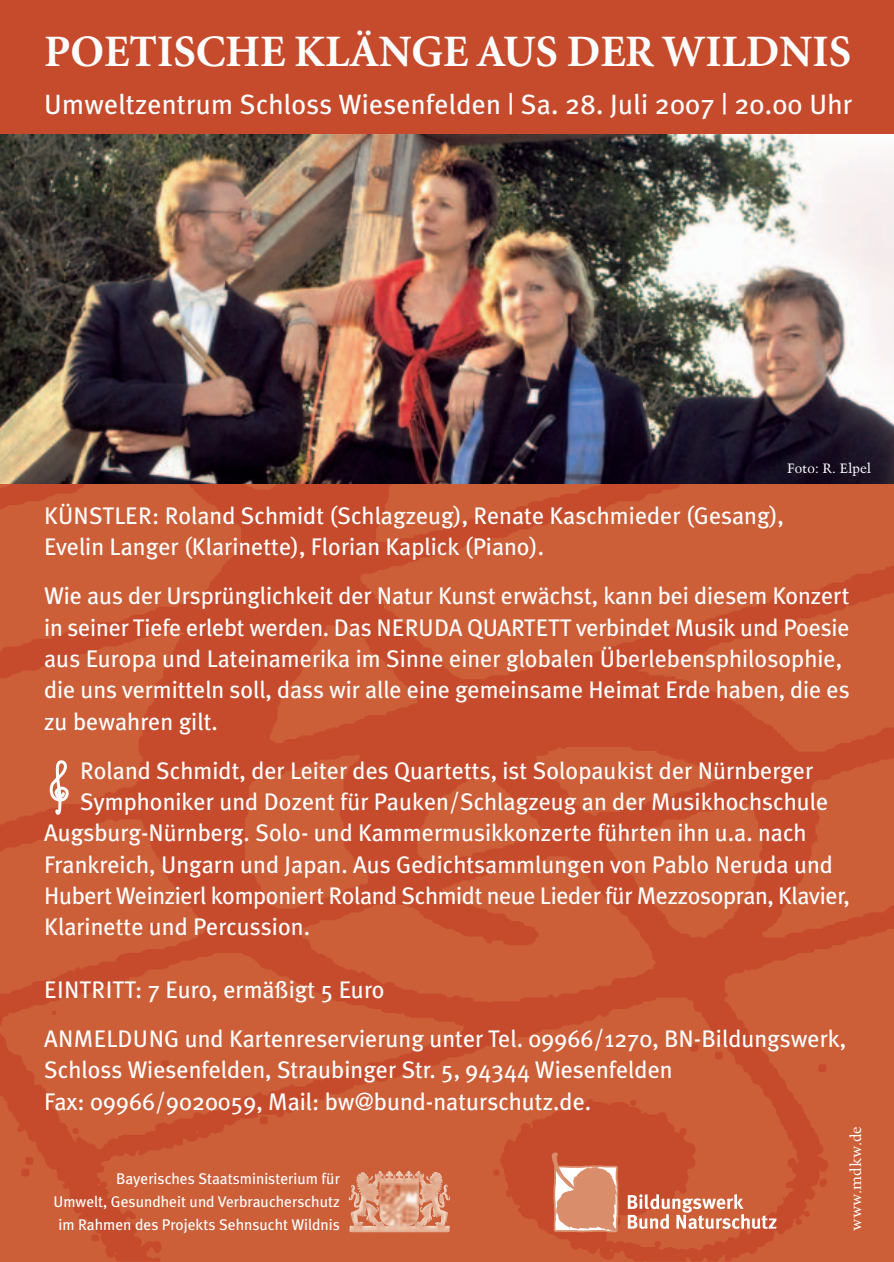
<style>
.page{position:relative;width:894px;height:1262px;background:#fff}
.page>*{position:absolute;margin:0;border:0;box-sizing:border-box;transform-origin:0 0}
.t1{font:700 45px "Minion";color:#fff}
.t2{font:27.9px "Meta Plus";letter-spacing:.01em;color:#fff}
.t3{font:24px/31.2px "Meta Plus";color:#fff}
.t4{font:15.6px/23.1px "Meta Plus";color:#fff;text-align:right}
.t5{font:15px "Trump Mediaeval";color:#fff}
.t6{font:13.5px "Trump Mediaeval";color:#fff}
</style>
<div class="page">
<div style="left:0;top:0;width:894px;height:141px;background:#c64b2c"></div>
<img style="left:0;top:484px;width:894px;height:778px">
<svg style="left:628px;top:1194px;width:149px;height:35px"></svg>
<svg style="left:552px;top:1152px;width:66px;height:80px;background:#dc9276"></svg>
<svg style="left:48px;top:759px;width:22px;height:58px"></svg>
<img style="left:0;top:135px;width:894px;height:349px">
<img style="left:389px;top:1170px;width:43px;height:14px">
<h1 class="t1" style="left:44px;top:34px;width:808px">POETISCHE KLÄNGE AUS DER WILDNIS</h1>
<p class="t2" style="left:44px;top:93px;width:810px">Umweltzentrum Schloss Wiesenfelden | Sa. 28. Juli 2007 | 20.00 Uhr</p>
<p class="t6" style="left:787px;top:463px;width:86px">Foto: R. Elpel</p>
<p class="t3" style="left:44px;top:501px;width:741px">KÜNSTLER: Roland Schmidt (Schlagzeug), Renate Kaschmieder (Gesang),<br>Evelin Langer (Klarinette), Florian Kaplick (Piano).</p>
<p class="t3" style="left:44px;top:582px;width:807px">Wie aus der Ursprünglichkeit der Natur Kunst erwächst, kann bei diesem Konzert in seiner Tiefe erlebt werden. Das NERUDA QUARTETT verbindet Musik und Poesie aus Europa und Lateinamerika im Sinne einer globalen Überlebensphilosophie, die uns vermitteln soll, dass wir alle eine gemeinsame Heimat Erde haben, die es zu bewahren gilt.</p>
<p class="t3" style="left:80px;top:756px;width:735px">Roland Schmidt, der Leiter des Quartetts, ist Solopaukist der Nürnberger</p>
<p class="t3" style="left:80px;top:788px;width:750px">Symphoniker und Dozent für Pauken/Schlagzeug an der Musikhochschule</p>
<p class="t3" style="left:44px;top:819px;width:764px">Augsburg-Nürnberg. Solo- und Kammermusikkonzerte führten ihn u.a. nach</p>
<p class="t3" style="left:44px;top:850px;width:790px">Frankreich, Ungarn und Japan. Aus Gedichtsammlungen von Pablo Neruda und</p>
<p class="t3" style="left:44px;top:881px;width:807px">Hubert Weinzierl komponiert Roland Schmidt neue Lieder für Mezzosopran, Klavier,</p>
<p class="t3" style="left:44px;top:913px;width:267px">Klarinette und Percussion.</p>
<p class="t3" style="left:44px;top:966px;width:804px;line-height:49.2px">EINTRITT: 7 Euro, ermäßigt 5 Euro<br>ANMELDUNG und Kartenreservierung unter Tel. 09966/1270, BN-Bildungswerk,</p>
<p class="t3" style="left:44px;top:1056px;width:630px">Schloss Wiesenfelden, Straubinger Str. 5, 94344 Wiesenfelden<br>Fax: 09966/9020059, Mail: bw@bund-naturschutz.de.</p>
<p class="t4" style="left:53px;top:1168px;width:288px">Bayerisches Staatsministerium für<br>Umwelt, Gesundheit und Verbraucherschutz im Rahmen des Projekts Sehnsucht Wildnis</p>
<p class="t5" style="left:849px;top:1230px;width:106px;rotate:-90deg">www.mdkw.de</p>
</div>
